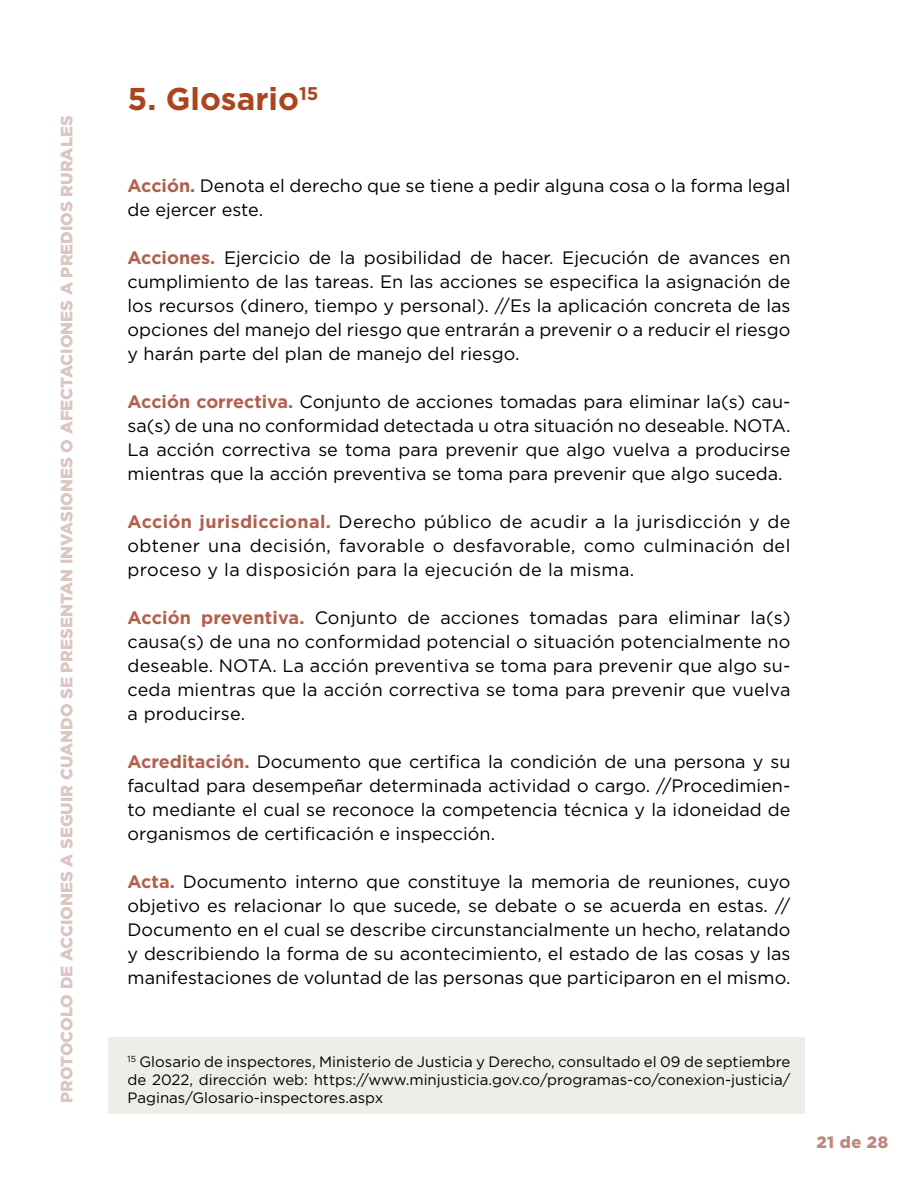
<style>
.page{position:relative;width:918px;height:1188px;background:#fff}
.page>*{position:absolute;margin:0;border:0;box-sizing:border-box;transform-origin:0 0}
.t1{font:700 31.5px "Gotham";color:#ab441f}
.t2{font:18px/24px "Gotham";color:#000;text-align:justify}
.t3{font:900 16.5px "Gotham";color:#dcc6c3}
.t4{font:900 16.5px "Gotham";color:#bf8980}
.t5{font:15px/18px "Gotham";color:#000;text-align:justify}
.s1{font-weight:700;color:#b1604d}
</style>
<div class="page">
<div style="left:108px;top:1037px;width:696px;height:76px;background:#eeede7"></div>
<p class="t3" style="left:55px;top:1103px;width:989px;rotate:-90deg">PROTOCOLO DE ACCIONES A SEGUIR CUANDO SE PRESENTAN INVASIONES O AFECTACIONES A PREDIOS RURALES</p>
<h1 class="t1" style="left:128px;top:78px;width:192px">5. Glosario<sup>15</sup></h1>
<p class="t2" style="left:128px;top:173px;width:664px"><span class="s1">Acción.</span> Denota el derecho que se tiene a pedir alguna cosa o la forma legal de ejercer este.</p>
<p class="t2" style="left:128px;top:245px;width:664px"><span class="s1">Acciones.</span> Ejercicio de la posibilidad de hacer. Ejecución de avances en cumplimiento de las tareas. En las acciones se especifica la asignación de los recursos (dinero, tiempo y personal). //Es la aplicación concreta de las opciones del manejo del riesgo que entrarán a prevenir o a reducir el riesgo y harán parte del plan de manejo del riesgo.</p>
<p class="t2" style="left:128px;top:389px;width:664px"><span class="s1">Acción correctiva.</span> Conjunto de acciones tomadas para eliminar la(s) cau&shy;sa(s) de una no conformidad detectada u otra situación no deseable. NOTA.<br>La acción correctiva se toma para prevenir que algo vuelva a producirse mientras que la acción preventiva se toma para prevenir que algo suceda.</p>
<p class="t2" style="left:128px;top:509px;width:664px"><span class="s1">Acción jurisdiccional.</span> Derecho público de acudir a la jurisdicción y de obtener una decisión, favorable o desfavorable, como culminación del proceso y la disposición para la ejecución de la misma.</p>
<p class="t2" style="left:128px;top:605px;width:664px"><span class="s1">Acción preventiva.</span> Conjunto de acciones tomadas para eliminar la(s) causa(s) de una no conformidad potencial o situación potencialmente no deseable. NOTA. La acción preventiva se toma para prevenir que algo su&shy;ceda mientras que la acción correctiva se toma para prevenir que vuelva a producirse.</p>
<p class="t2" style="left:128px;top:749px;width:664px"><span class="s1">Acreditación.</span> Documento que certifica la condición de una persona y su facultad para desempeñar determinada actividad o cargo. //Procedimien&shy;to mediante el cual se reconoce la competencia técnica y la idoneidad de organismos de certificación e inspección.</p>
<p class="t2" style="left:128px;top:869px;width:664px"><span class="s1">Acta.</span> Documento interno que constituye la memoria de reuniones, cuyo objetivo es relacionar lo que sucede, se debate o se acuerda en estas. // Documento en el cual se describe circunstancialmente un hecho, relatando y describiendo la forma de su acontecimiento, el estado de las cosas y las manifestaciones de voluntad de las personas que participaron en el mismo.</p>
<p class="t5" style="left:128px;top:1052px;width:664px"><sup>15</sup> Glosario de inspectores, Ministerio de Justicia y Derecho, consultado el 09 de septiembre de 2022, dirección web: https://www.minjusticia.gov.co/programas-co/conexion-justicia/ Paginas/Glosario-inspectores.aspx</p>
<p class="t4" style="left:816px;top:1131px;width:73px">21 de 28</p>
</div>
